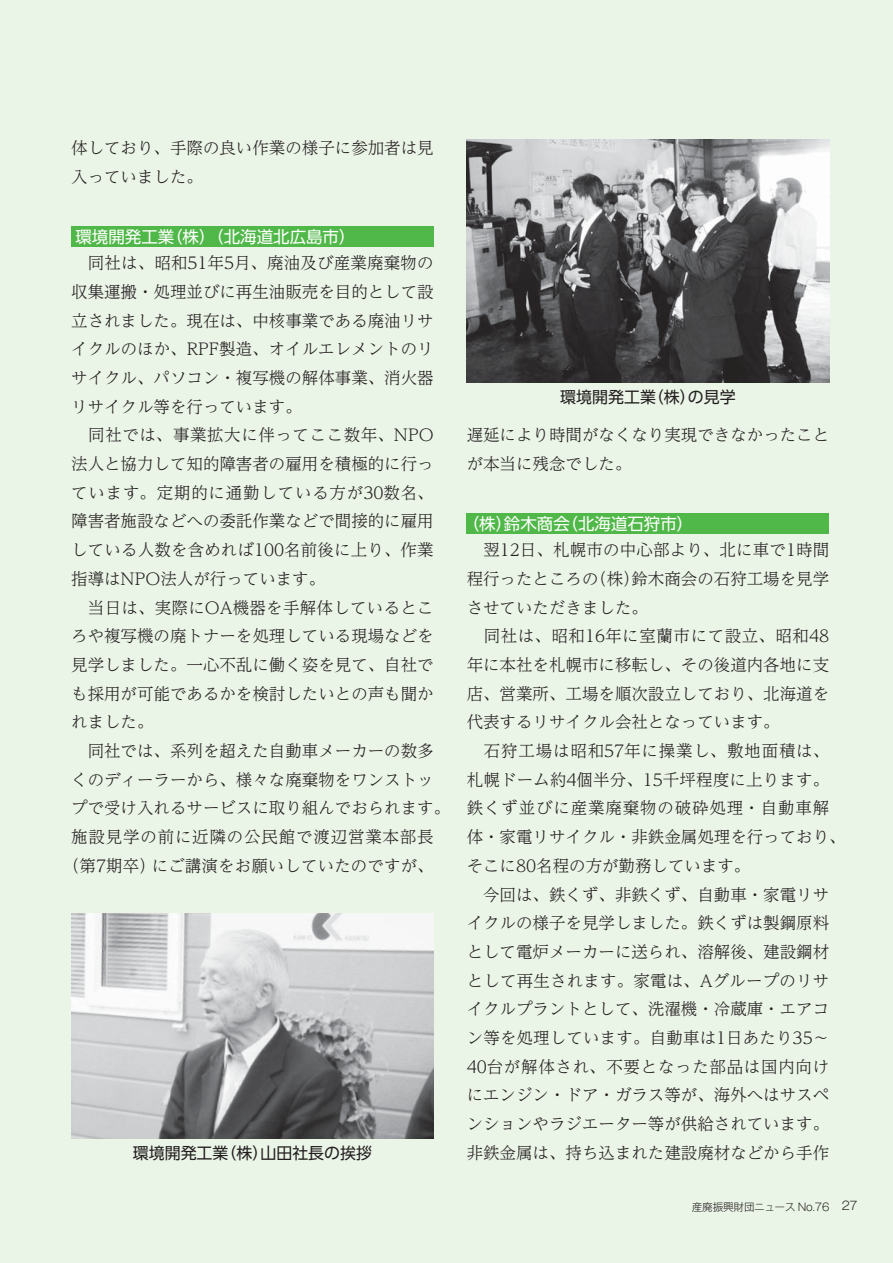
<style>
.page{position:relative;width:893px;height:1263px;background:#ebf5e7}
.page>*{position:absolute;margin:0;border:0;box-sizing:border-box;transform-origin:0 0}
.t1{font:16.5px/28.7px "UD Reimin Pro Light 90 msp RKSJ H";color:#231f20}
.t2{font:16.5px "UD Reimin Pro Light 90 msp RKSJ H";letter-spacing:.05em;color:#231f20}
.t3{font:16.5px "UD Shin Go Pro Regular 90 msp RKSJ H";color:#fff}
.t4{font:16.5px "UD Reimin Pro Light 90 msp RKSJ H";letter-spacing:.035em;color:#231f20}
.t5{font:16.5px "UD Reimin Pro Light 90 msp RKSJ H";letter-spacing:.02em;color:#231f20}
.t6{font:15.9px "UD Shin Go Pro Regular 90 msp RKSJ H";color:#231f20}
.t7{font:10.65px "Gothic MB101 Pr 6 Light 90 msp RKSJ H";letter-spacing:-.025em;color:#231f20}
.s1{font-size:11.7px}
</style>
<div class="page">
<div style="left:71px;top:226px;width:363px;height:21px;background:#50b848"></div>
<div style="left:467px;top:513px;width:362px;height:21px;background:#50b848"></div>
<img style="left:467px;top:140px;width:362px;height:242px">
<img style="left:71px;top:913px;width:363px;height:226px">
<p class="t1" style="left:71px;top:136px;width:364px">体しており、手際の良い作業の様子に参加者は見入っていました。</p>
<p class="t3" style="left:75px;top:230px;width:282px">環境開発工業（株）（北海道北広島市）</p>
<p class="t1" style="left:71px;top:251px;width:364px">　同社は、昭和51年5月、廃油及び産業廃棄物の</p>
<p class="t1" style="left:71px;top:280px;width:364px">収集運搬・処理並びに再生油販売を目的として設</p>
<p class="t1" style="left:71px;top:308px;width:364px">立されました。現在は、中核事業である廃油リサ</p>
<p class="t1" style="left:71px;top:337px;width:364px">イクルのほか、RPF製造、オイルエレメントのリ</p>
<p class="t1" style="left:71px;top:366px;width:364px">サイクル、パソコン・複写機の解体事業、消火器</p>
<p class="t1" style="left:71px;top:394px;width:232px">リサイクル等を行っています。</p>
<p class="t4" style="left:71px;top:429px;width:364px">　同社では、事業拡大に伴ってここ数年、NPO</p>
<p class="t1" style="left:71px;top:452px;width:364px">法人と協力して知的障害者の雇用を積極的に行っ</p>
<p class="t2" style="left:71px;top:486px;width:364px">ています。定期的に通勤している方が30数名、</p>
<p class="t1" style="left:71px;top:509px;width:364px">障害者施設などへの委託作業などで間接的に雇用</p>
<p class="t1" style="left:71px;top:538px;width:364px">している人数を含めれば100名前後に上り、作業</p>
<p class="t1" style="left:71px;top:567px;width:256px">指導はNPO法人が行っています。</p>
<p class="t5" style="left:71px;top:601px;width:364px">　当日は、実際にOA機器を手解体しているとこ</p>
<p class="t1" style="left:71px;top:624px;width:364px">ろや複写機の廃トナーを処理している現場などを</p>
<p class="t1" style="left:71px;top:653px;width:364px">見学しました。一心不乱に働く姿を見て、自社で</p>
<p class="t1" style="left:71px;top:681px;width:364px">も採用が可能であるかを検討したいとの声も聞か</p>
<p class="t1" style="left:71px;top:710px;width:84px">れました。</p>
<p class="t1" style="left:71px;top:739px;width:364px">　同社では、系列を超えた自動車メーカーの数多</p>
<p class="t1" style="left:71px;top:767px;width:364px">くのディーラーから、様々な廃棄物をワンストッ</p>
<p class="t1" style="left:71px;top:796px;width:380px">プで受け入れるサービスに取り組んでおられます。</p>
<p class="t2" style="left:71px;top:831px;width:364px">施設見学の前に近隣の公民館で渡辺営業本部長</p>
<p class="t1" style="left:63px;top:854px;width:372px">（第7期卒）にご講演をお願いしていたのですが、</p>
<p class="t6" style="left:133px;top:1147px;width:241px">環境開発工業（株）山田社長の挨拶</p>
<p class="t6" style="left:560px;top:391px;width:177px">環境開発工業（株）の見学</p>
<p class="t1" style="left:467px;top:423px;width:364px">遅延により時間がなくなり実現できなかったことが本当に残念でした。</p>
<p class="t3" style="left:463px;top:517px;width:232px">（株）鈴木商会（北海道石狩市）</p>
<p class="t1" style="left:467px;top:538px;width:380px">　翌12日、札幌市の中心部より、北に車で1時間程行ったところの（株）鈴木商会の石狩工場を見学させていただきました。<br>　同社は、昭和16年に室蘭市にて設立、昭和48年に本社を札幌市に移転し、その後道内各地に支店、営業所、工場を順次設立しており、北海道を代表するリサイクル会社となっています。<br>　石狩工場は昭和57年に操業し、敷地面積は、札幌ドーム約4個半分、15千坪程度に上ります。鉄くず並びに産業廃棄物の破砕処理・自動車解体・家電リサイクル・非鉄金属処理を行っており、そこに80名程の方が勤務しています。<br>　今回は、鉄くず、非鉄くず、自動車・家電リサイクルの様子を見学しました。鉄くずは製鋼原料として電炉メーカーに送られ、溶解後、建設鋼材として再生されます。家電は、Aグループのリサイクルプラントとして、洗濯機・冷蔵庫・エアコン等を処理しています。自動車は1日あたり35～<br>40台が解体され、不要となった部品は国内向けにエンジン・ドア・ガラス等が、海外へはサスペンションやラジエーター等が供給されています。非鉄金属は、持ち込まれた建設廃材などから手作</p>
<p class="t7" style="left:692px;top:1203px;width:167px">産廃振興財団ニュース No.76 <span class="s1">27</span></p>
</div>
